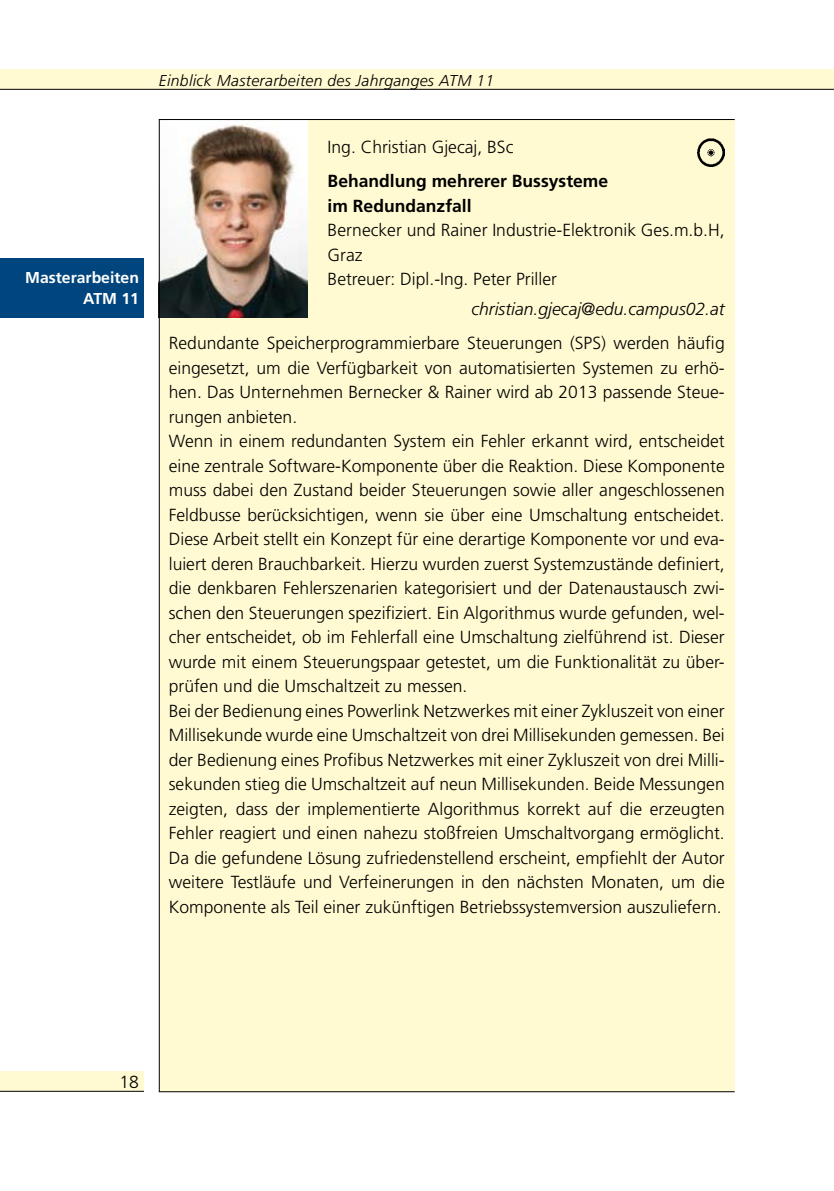
<style>
.page{position:relative;width:834px;height:1191px;background:#fff}
.page>*{position:absolute;margin:0;border:0;box-sizing:border-box;transform-origin:0 0}
.t1{font:300 17.5px/24.5px "Frutiger";color:#000}
.t2{font:700 17.5px/24.5px "Frutiger";color:#000}
.t3{font:italic 300 17.5px "Frutiger";color:#000}
.t4{font:italic 300 15.75px "Frutiger";letter-spacing:.02em;color:#000}
.t5{font:700 15.75px/21px "Frutiger";color:#fff;text-align:right}
</style>
<div class="page">
<div style="left:0;top:1071px;width:144px;height:20px;background:#fffad1"></div>
<hr style="left:0;top:1090px;width:144px;height:1px;background:#000">
<div style="left:159px;top:119px;width:575px;height:973px;background:#fffad1"></div>
<img style="left:160px;top:120px;width:148px;height:197px">
<hr style="left:159px;top:119px;width:575px;height:1px;background:#000">
<hr style="left:159px;top:119px;width:1px;height:972px;background:#000">
<hr style="left:159px;top:1091px;width:575px;height:1px;background:#000">
<div style="left:0;top:258px;width:144px;height:59px;background:#00457d"></div>
<div style="left:0;top:69px;width:833px;height:20px;background:#fffad1"></div>
<hr style="left:0;top:89px;width:833px;height:1px;background:#000">
<img style="left:697px;top:139px;width:27px;height:27px">
<p class="t5" style="left:25px;top:267px;width:115px">Masterarbeiten<br>ATM 11</p>
<p class="t4" style="left:159px;top:71px;width:337px">Einblick Masterarbeiten des Jahrganges ATM 11</p>
<p class="t1" style="left:327px;top:134px;width:187px">Ing. Christian Gjecaj, BSc</p>
<p class="t2" style="left:327px;top:169px;width:282px">Behandlung mehrerer Bussysteme im Redundanzfall</p>
<p class="t1" style="left:327px;top:218px;width:398px">Bernecker und Rainer Industrie-Elektronik Ges.m.b.H,<br>Graz<br>Betreuer: Dipl.-Ing. Peter Priller</p>
<p class="t3" style="left:471px;top:298px;width:255px">christian.gjecaj@edu.campus02.at</p>
<p class="t1" style="left:169px;top:331px;width:557px">Redundante Speicherprogrammierbare Steuerungen (SPS) werden häufig eingesetzt, um die Verfügbarkeit von automatisierten Systemen zu erhö&shy;hen. Das Unternehmen Bernecker &amp; Rainer wird ab 2013 passende Steue&shy;rungen anbieten.<br>Wenn in einem redundanten System ein Fehler erkannt wird, entscheidet eine zentrale Software-Komponente über die Reaktion. Diese Komponente muss dabei den Zustand beider Steuerungen sowie aller angeschlossenen Feldbusse berücksichtigen, wenn sie über eine Umschaltung entscheidet.<br>Diese Arbeit stellt ein Konzept für eine derartige Komponente vor und eva&shy;luiert deren Brauchbarkeit. Hierzu wurden zuerst Systemzustände definiert, die denkbaren Fehlerszenarien kategorisiert und der Datenaustausch zwi&shy;schen den Steuerungen spezifiziert. Ein Algorithmus wurde gefunden, wel&shy;cher entscheidet, ob im Fehlerfall eine Umschaltung zielführend ist. Dieser wurde mit einem Steuerungspaar getestet, um die Funktionalität zu über&shy;prüfen und die Umschaltzeit zu messen.<br>Bei der Bedienung eines Powerlink Netzwerkes mit einer Zykluszeit von einer Millisekunde wurde eine Umschaltzeit von drei Millisekunden gemessen. Bei der Bedienung eines Profibus Netzwerkes mit einer Zykluszeit von drei Milli&shy;sekunden stieg die Umschaltzeit auf neun Millisekunden. Beide Messungen zeigten, dass der implementierte Algorithmus korrekt auf die erzeugten Fehler reagiert und einen nahezu stoßfreien Umschaltvorgang ermöglicht.<br>Da die gefundene Lösung zufriedenstellend erscheint, empfiehlt der Autor weitere Testläufe und Verfeinerungen in den nächsten Monaten, um die Komponente als Teil einer zukünftigen Betriebssystemversion auszuliefern.</p>
<p class="t1" style="left:119px;top:1069px;width:21px">18</p>
</div>
